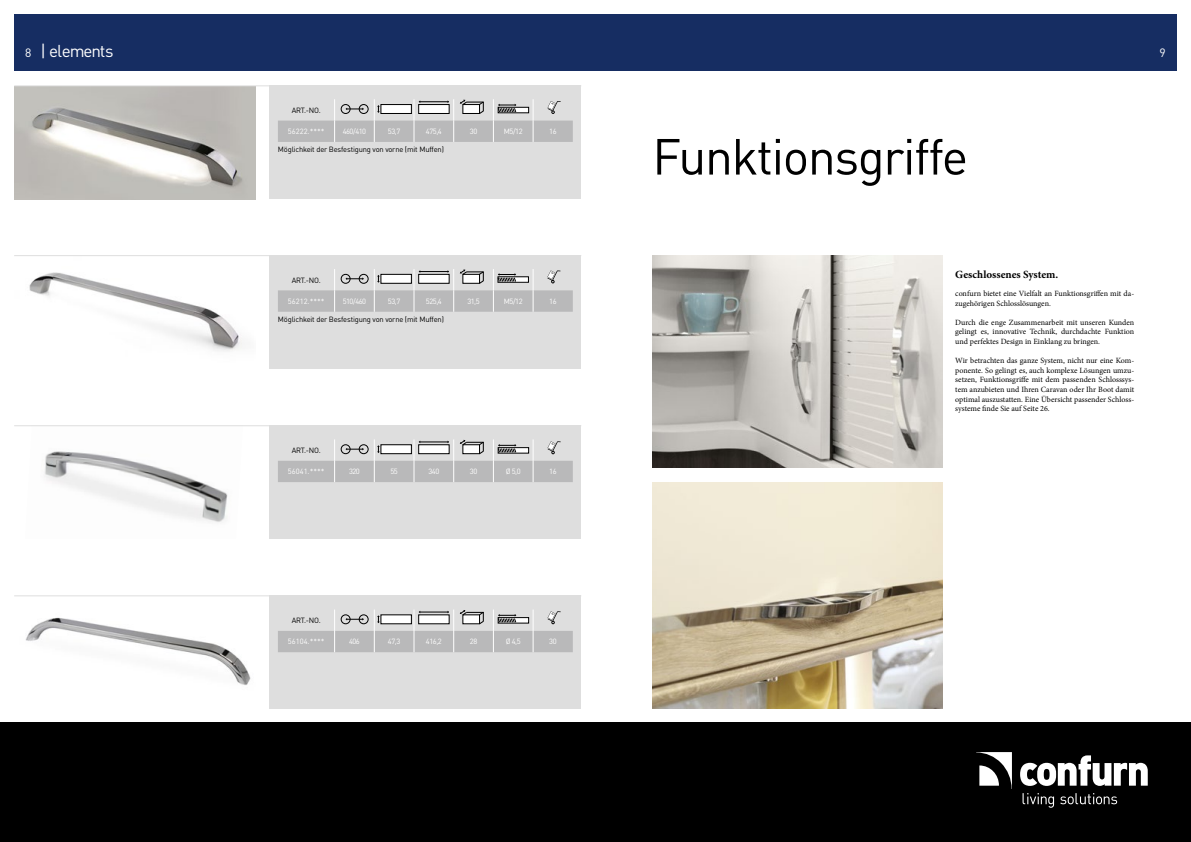
<style>
.page{position:relative;width:1191px;height:842px;background:#fff}
.page>*{position:absolute;margin:0;border:0;box-sizing:border-box;transform-origin:0 0}
.t1{font:50px "DIN Pro";letter-spacing:-.03em;color:#000}
.t2{font:17px "DIN Pro";letter-spacing:-.06em;color:#fff}
.t3{font:12px "DIN Pro";color:#fff}
.t4{font:700 11px "Minion Pro";color:#000}
.t5{font:8px/9.6px "Minion Pro";color:#000;text-align:justify}
.t6{font:7.5px "DIN Pro";letter-spacing:-.06em;color:#fff}
.t7{font:7.5px "DIN Pro";letter-spacing:-.02em;color:#000}
.s1{font-size:12px}
</style>
<div class="page">
<div style="left:14px;top:14px;width:1162px;height:57px;background:#162d62"></div>
<div style="left:0;top:722px;width:1191px;height:120px;background:#000"></div>
<svg style="left:976px;top:752px;width:36px;height:37px"></svg>
<svg style="left:1020px;top:755px;width:127px;height:31px"></svg>
<svg style="left:1022px;top:793px;width:32px;height:15px"></svg>
<svg style="left:1060px;top:793px;width:57px;height:11px"></svg>
<img style="left:44px;top:451px;width:184px;height:72px">
<img style="left:15px;top:596px;width:240px;height:89px">
<div style="left:269px;top:425px;width:312px;height:114px;background:#dedede"></div>
<hr style="left:14px;top:425px;width:567px;height:1px;background:#dedede">
<div style="left:269px;top:595px;width:312px;height:114px;background:#dedede"></div>
<hr style="left:14px;top:595px;width:567px;height:1px;background:#dedede">
<img style="left:14px;top:86px;width:241px;height:113px">
<div style="left:269px;top:85px;width:312px;height:114px;background:#dedede"></div>
<hr style="left:14px;top:85px;width:567px;height:1px;background:#dedede">
<img style="left:29px;top:272px;width:213px;height:79px">
<div style="left:269px;top:255px;width:312px;height:114px;background:#dedede"></div>
<hr style="left:14px;top:255px;width:567px;height:1px;background:#dedede">
<svg style="left:278px;top:439px;width:295px;height:43px"></svg>
<svg style="left:278px;top:609px;width:295px;height:43px"></svg>
<svg style="left:278px;top:99px;width:295px;height:43px"></svg>
<svg style="left:278px;top:269px;width:295px;height:43px"></svg>
<img style="left:652px;top:482px;width:291px;height:226px">
<img style="left:652px;top:255px;width:291px;height:213px">
<h2 class="t2" style="left:25px;top:38px;width:90px"><span class="s1">8</span> | elements</h2>
<h3 class="t3" style="left:1159px;top:43px;width:8px">9</h3>
<p class="t7" style="left:292px;top:104px;width:30px">ART.-NO.</p>
<p class="t6" style="left:288px;top:126px;width:38px">56222.****</p>
<p class="t6" style="left:343px;top:126px;width:25px">460/410</p>
<p class="t6" style="left:388px;top:126px;width:14px">53,7</p>
<p class="t6" style="left:426px;top:126px;width:17px">475,4</p>
<p class="t6" style="left:470px;top:126px;width:9px">30</p>
<p class="t6" style="left:504px;top:126px;width:20px">M5/12</p>
<p class="t6" style="left:549px;top:126px;width:9px">16</p>
<p class="t6" style="left:296px;top:126px;width:13px">1 0</p>
<p class="t7" style="left:278px;top:144px;width:167px">Möglichkeit der Besfestigung von vorne (mit Muffen)</p>
<p class="t7" style="left:292px;top:274px;width:30px">ART.-NO.</p>
<p class="t6" style="left:288px;top:295px;width:38px">56212.****</p>
<p class="t6" style="left:343px;top:295px;width:25px">510/460</p>
<p class="t6" style="left:388px;top:295px;width:14px">53,7</p>
<p class="t6" style="left:426px;top:295px;width:17px">525,4</p>
<p class="t6" style="left:467px;top:295px;width:14px">31,5</p>
<p class="t6" style="left:504px;top:295px;width:20px">M5/12</p>
<p class="t6" style="left:549px;top:295px;width:9px">16</p>
<p class="t7" style="left:278px;top:313px;width:167px">Möglichkeit der Besfestigung von vorne (mit Muffen)</p>
<p class="t7" style="left:292px;top:444px;width:30px">ART.-NO.</p>
<p class="t6" style="left:288px;top:466px;width:38px">56041.****</p>
<p class="t6" style="left:349px;top:466px;width:12px">320</p>
<p class="t6" style="left:390px;top:466px;width:9px">55</p>
<p class="t6" style="left:428px;top:466px;width:12px">340</p>
<p class="t6" style="left:470px;top:466px;width:9px">30</p>
<p class="t6" style="left:506px;top:466px;width:16px">Ø 5,0</p>
<p class="t6" style="left:549px;top:466px;width:9px">16</p>
<p class="t7" style="left:292px;top:615px;width:30px">ART.-NO.</p>
<p class="t6" style="left:288px;top:636px;width:38px">56104.****</p>
<p class="t6" style="left:349px;top:636px;width:12px">406</p>
<p class="t6" style="left:388px;top:636px;width:14px">47,3</p>
<p class="t6" style="left:426px;top:636px;width:17px">416,2</p>
<p class="t6" style="left:470px;top:636px;width:9px">28</p>
<p class="t6" style="left:506px;top:636px;width:16px">Ø 4,5</p>
<p class="t6" style="left:549px;top:636px;width:9px">30</p>
<h1 class="t1" style="left:652px;top:118px;width:317px">Funktionsgriffe</h1>
<h3 class="t4" style="left:955px;top:267px;width:104px">Geschlossenes System.</h3>
<p class="t5" style="left:955px;top:289px;width:180px">confurn bietet eine Vielfalt an Funktionsgriffen mit da&shy;zugehörigen Schlosslösungen.</p>
<p class="t5" style="left:955px;top:318px;width:180px">Durch die enge Zusammenarbeit mit unseren Kunden gelingt es, innovative Technik, durchdachte Funktion und perfektes Design in Einklang zu bringen.</p>
<p class="t5" style="left:955px;top:356px;width:180px">Wir betrachten das ganze System, nicht nur eine Kom&shy;ponente. So gelingt es, auch komplexe Lösungen umzu&shy;setzen, Funktionsgriffe mit dem passenden Schlosssys&shy;tem anzubieten und Ihren Caravan oder Ihr Boot damit optimal auszustatten. Eine Übersicht passender Schloss&shy;systeme finde Sie auf Seite 26.</p>
</div>
